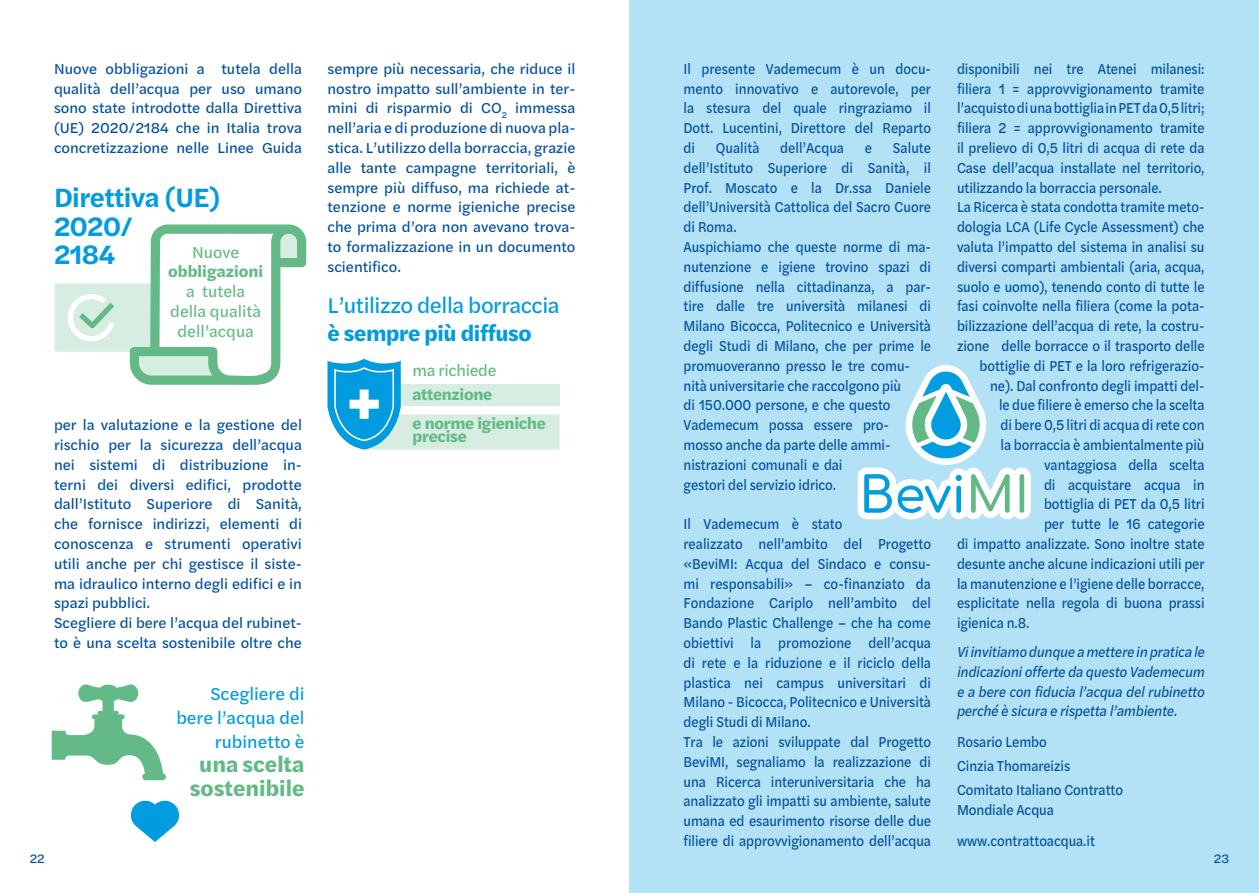
<style>
.page{position:relative;width:1259px;height:893px;background:#fff}
.page>*{position:absolute;margin:0;border:0;box-sizing:border-box;transform-origin:0 0}
.t1{font:600 27.6px/28.7px "Halyard Text";letter-spacing:-.02em;color:#009cdf}
.t2{font:700 22.5px/24px "Halyard Text";color:#64ba87;text-align:center}
.t3{font:22.35px "Halyard Text";letter-spacing:-.02em;color:#009cdf}
.t4{font:700 22.35px "Halyard Text";letter-spacing:-.02em;color:#009cdf}
.t5{font:18px/24px "Halyard Text";color:#009cdf;text-align:right}
.t6{font:16.5px/19.8px "Halyard Text";color:#64ba87;text-align:center}
.t7{font:700 16.5px/28.5px "Halyard Text";letter-spacing:-.02em;color:#64ba87}
.t8{font:700 16.5px "Halyard Text";color:#64ba87}
.t9{font:16.5px "Halyard Text";letter-spacing:-.02em;color:#64ba87}
.t10{font:15px/19.8px "Halyard Text";letter-spacing:-.005em;color:#004f9f;scale:.9 1}
.t11{font:15px/19.8px "Halyard Text";letter-spacing:-.005em;color:#004f9f;text-align:justify}
.t12{font:italic 15px/19.8px "Halyard Text";letter-spacing:-.005em;color:#004f9f;text-align:justify;scale:.9 1}
.t13{font:12.75px "Halyard Text";color:#004f9f}
</style>
<div class="page">
<div style="left:629px;top:0;width:630px;height:893px;background:#b3e1f5"></div>
<svg style="left:55px;top:224px;width:251px;height:161px"></svg>
<svg style="left:130px;top:800px;width:50px;height:42px"></svg>
<svg style="left:52px;top:684px;width:114px;height:96px"></svg>
<svg style="left:327px;top:359px;width:233px;height:91px"></svg>
<svg style="left:857px;top:365px;width:173px;height:154px"></svg>
<p class="t11" style="left:54px;top:58px;width:249px">Nuove obbligazioni a tutela della qualità dell’acqua per uso umano sono state introdotte dalla Direttiva (UE) 2020/2184 che in Italia trova concretizzazione nelle Linee Guida</p>
<h1 class="t1" style="left:54px;top:182px;width:167px">Direttiva (UE)<br>2020/<br>2184</h1>
<p class="t6" style="left:192px;top:241px;width:49px">Nuove</p>
<p class="t8" style="left:168px;top:259px;width:97px">obbligazioni</p>
<p class="t6" style="left:170px;top:281px;width:92px">a tutela della qualità dell’acqua</p>
<p class="t11" style="left:54px;top:414px;width:249px;text-align:left">per la valutazione e la gestione del rischio per la sicurezza dell’acqua nei sistemi di distribuzione in&shy;terni dei diversi edifici, prodotte dall’Istituto Superiore di Sanità, che fornisce indirizzi, elementi di conoscenza e strumenti operativi utili anche per chi gestisce il siste&shy;ma idraulico interno degli edifici e in spazi pubblici.<br>Scegliere di bere l’acqua del rubinet&shy;to è una scelta sostenibile oltre che</p>
<p class="t5" style="left:176px;top:681px;width:130px">Scegliere di bere l’acqua del rubinetto è</p>
<h2 class="t2" style="left:190px;top:751px;width:116px">una scelta sostenibile</h2>
<p class="t11" style="left:327px;top:58px;width:249px">sempre più necessaria, che riduce il nostro impatto sull’ambiente in ter&shy;mini di risparmio di CO<sub>2</sub> immessa nell’aria e di produzione di nuova pla&shy;stica. L’utilizzo della borraccia, grazie alle tante campagne territoriali, è sempre più diffuso, ma richiede at&shy;tenzione e norme igieniche precise che prima d’ora non avevano trova&shy;to formalizzazione in un documento scientifico.</p>
<p class="t10" style="left:683px;top:58px;width:277px;text-align:justify">Il presente Vademecum è un docu&shy;mento innovativo e autorevole, per la stesura del quale ringraziamo il Dott. Lucentini, Direttore del Reparto di</p>
<p class="t10" style="left:716px;top:137px;width:50px">Qualità</p>
<p class="t10" style="left:780px;top:137px;width:72px">dell’Acqua</p>
<p class="t10" style="left:865px;top:137px;width:10px">e</p>
<p class="t10" style="left:683px;top:137px;width:277px;text-indent:209px">Salute dell’Istituto Superiore di Sanità, il<br>Prof. Moscato e la Dr.ssa Daniele dell’Università Cattolica del Sacro Cuore di Roma.<br>Auspichiamo che queste norme di ma&shy;nutenzione e igiene trovino spazi di diffusione nella cittadinanza, a par&shy;tire dalle tre università milanesi di<br>Milano Bicocca, Politecnico e Università degli Studi di Milano, che per prime le promuoveranno presso le tre comu&shy;nità universitarie che raccolgono più<br>di 150.000 persone, e che questo<br>Vademecum possa essere pro&shy;mosso anche da parte delle ammi&shy;nistrazioni comunali e dai<br>gestori del servizio idrico.</p>
<p class="t10" style="left:683px;top:513px;width:277px">Il Vademecum è stato<br>realizzato nell’ambito del Progetto «BeviMI: Acqua del Sindaco e consu&shy;mi responsabili» – co-finanziato da Fondazione Cariplo nell’ambito del Bando Plastic Challenge – che ha come obiettivi la promozione dell’acqua di rete e la riduzione e il riciclo della plastica nei campus universitari di Milano - Bicocca, Politecnico e Università degli Studi di Milano.<br>Tra le azioni sviluppate dal Progetto BeviMI, segnaliamo la realizzazione di una Ricerca interuniversitaria che ha analizzato gli impatti su ambiente, salute umana ed esaurimento risorse delle due filiere di approvvigionamento dell’acqua</p>
<h3 class="t3" style="left:327px;top:289px;width:234px">L’utilizzo della borraccia</h3>
<h3 class="t4" style="left:327px;top:316px;width:206px">è sempre più diffuso</h3>
<p class="t9" style="left:412px;top:359px;width:85px">ma richiede</p>
<p class="t7" style="left:412px;top:379px;width:135px">attenzione<br>e norme igieniche</p>
<p class="t7" style="left:412px;top:421px;width:56px">precise</p>
<p class="t10" style="left:957px;top:58px;width:277px">disponibili nei tre Atenei milanesi:</p>
<p class="t10" style="left:957px;top:78px;width:276px">filiera 1 = approvvigionamento tramite</p>
<p class="t10" style="left:957px;top:98px;width:276px">l’acquisto di una bottiglia in PET da 0,5 litri;</p>
<p class="t10" style="left:957px;top:117px;width:277px">filiera 2 = approvvigionamento tramite</p>
<p class="t10" style="left:957px;top:137px;width:277px">il prelievo di 0,5 litri di acqua di rete da</p>
<p class="t10" style="left:957px;top:157px;width:277px">Case dell’acqua installate nel territorio,</p>
<p class="t10" style="left:957px;top:177px;width:229px">utilizzando la borraccia personale.</p>
<p class="t10" style="left:957px;top:197px;width:277px">La Ricerca è stata condotta tramite meto-</p>
<p class="t10" style="left:957px;top:216px;width:276px">dologia LCA (Life Cycle Assessment) che</p>
<p class="t10" style="left:957px;top:236px;width:276px">valuta l’impatto del sistema in analisi su</p>
<p class="t10" style="left:957px;top:256px;width:276px">diversi comparti ambientali (aria, acqua,</p>
<p class="t10" style="left:957px;top:276px;width:277px">suolo e uomo), tenendo conto di tutte le</p>
<p class="t10" style="left:957px;top:296px;width:276px">fasi coinvolte nella filiera (come la pota-</p>
<p class="t10" style="left:957px;top:315px;width:276px">bilizzazione dell’acqua di rete, la costru-</p>
<p class="t10" style="left:957px;top:335px;width:277px">zione delle borracce o il trasporto delle</p>
<p class="t10" style="left:979px;top:355px;width:252px">bottiglie di PET e la loro refrigerazio-</p>
<p class="t10" style="left:990px;top:375px;width:240px">ne). Dal confronto degli impatti del-</p>
<p class="t10" style="left:999px;top:395px;width:230px">le due filiere è emerso che la scelta</p>
<p class="t10" style="left:1000px;top:414px;width:228px">di bere 0,5 litri di acqua di rete con</p>
<p class="t10" style="left:1000px;top:434px;width:228px">la borraccia è ambientalmente più</p>
<p class="t10" style="left:1044px;top:454px;width:180px">vantaggiosa della scelta</p>
<p class="t10" style="left:1044px;top:474px;width:180px">di acquistare acqua in</p>
<p class="t10" style="left:1044px;top:494px;width:180px">bottiglia di PET da 0,5 litri</p>
<p class="t10" style="left:1044px;top:513px;width:180px">per tutte le 16 categorie</p>
<p class="t10" style="left:957px;top:533px;width:276px">di impatto analizzate. Sono inoltre state</p>
<p class="t10" style="left:957px;top:553px;width:277px">desunte anche alcune indicazioni utili per</p>
<p class="t10" style="left:957px;top:573px;width:276px">la manutenzione e l’igiene delle borracce,</p>
<p class="t10" style="left:957px;top:593px;width:277px">esplicitate nella regola di buona prassi</p>
<p class="t10" style="left:957px;top:612px;width:82px">igienica n.8.</p>
<p class="t12" style="left:957px;top:641px;width:277px">Vi invitiamo dunque a mettere in pratica le indicazioni offerte da questo Vademecum e a bere con fiducia l’acqua del rubinetto perché è sicura e rispetta l’ambiente.</p>
<p class="t10" style="left:957px;top:729px;width:186px;line-height:24px">Rosario Lembo<br>Cinzia Thomareizis<br>Comitato Italiano Contratto</p>
<p class="t10" style="left:957px;top:794px;width:155px;line-height:31px">Mondiale Acqua www.contrattoacqua.it</p>
<p class="t13" style="left:30px;top:850px;width:17px">22</p>
<p class="t13" style="left:1214px;top:850px;width:17px">23</p>
</div>
